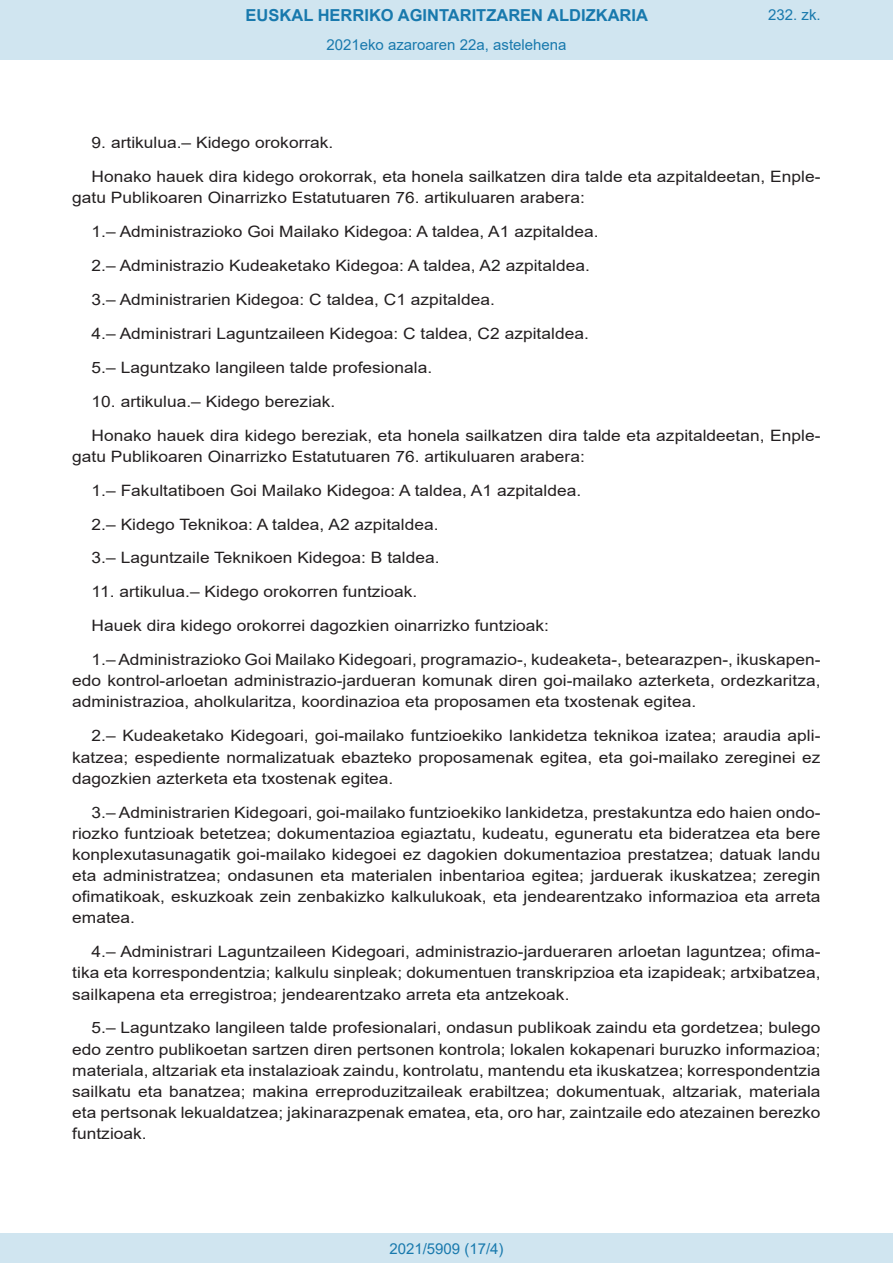
<style>
.page{position:relative;width:893px;height:1263px;background:#fff}
.page>*{position:absolute;margin:0;border:0;box-sizing:border-box;transform-origin:0 0}
.t1{font:700 16.5px "Arial";color:#1879ad}
.BOPVDetalle{font:15.6px/21.1px "Arial";color:#231f20;text-align:justify;scale:1.11 1}
.Paginacion_Centro{font:15px "Arial";color:#1879ad}
</style>
<div class="page">
<div style="left:0;top:0;width:893px;height:60px;background:#d0e5f0"></div>
<div style="left:0;top:1233px;width:893px;height:30px;background:#d0e5f0"></div>
<p class="t1" style="left:246px;top:3px;width:404px">EUSKAL HERRIKO AGINTARITZAREN ALDIZKARIA</p>
<p class="Paginacion_Centro" style="left:326px;top:35px;width:242px">2021eko azaroaren 22a, astelehena</p>
<p class="Paginacion_Centro" style="left:768px;top:5px;width:54px">232. zk.</p>
<p class="BOPVDetalle" style="left:92px;top:132px;width:219px">9. artikulua.– Kidego orokorrak.</p>
<p class="BOPVDetalle" style="left:72px;top:166px;width:676px;text-indent:19px">Honako hauek dira kidego orokorrak, eta honela sailkatzen dira talde eta azpitaldeetan, Enple&shy;gatu Publikoaren Oinarrizko Estatutuaren 76. artikuluaren arabera:</p>
<p class="BOPVDetalle" style="left:92px;top:221px;width:458px">1.– Administrazioko Goi Mailako Kidegoa: A taldea, A1 azpitaldea.</p>
<p class="BOPVDetalle" style="left:92px;top:255px;width:450px">2.– Administrazio Kudeaketako Kidegoa: A taldea, A2 azpitaldea.</p>
<p class="BOPVDetalle" style="left:92px;top:289px;width:365px">3.– Administrarien Kidegoa: C taldea, C1 azpitaldea.</p>
<p class="BOPVDetalle" style="left:92px;top:323px;width:449px">4.– Administrari Laguntzaileen Kidegoa: C taldea, C2 azpitaldea.</p>
<p class="BOPVDetalle" style="left:92px;top:357px;width:308px">5.– Laguntzako langileen talde profesionala.</p>
<p class="BOPVDetalle" style="left:92px;top:390px;width:221px">10. artikulua.– Kidego bereziak.</p>
<p class="BOPVDetalle" style="left:72px;top:424px;width:676px;text-indent:19px">Honako hauek dira kidego bereziak, eta honela sailkatzen dira talde eta azpitaldeetan, Enple&shy;gatu Publikoaren Oinarrizko Estatutuaren 76. artikuluaren arabera:</p>
<p class="BOPVDetalle" style="left:92px;top:479px;width:442px">1.– Fakultatiboen Goi Mailako Kidegoa: A taldea, A1 azpitaldea.</p>
<p class="BOPVDetalle" style="left:92px;top:513px;width:314px">2.– Kidego Teknikoa: A taldea, A2 azpitaldea.</p>
<p class="BOPVDetalle" style="left:92px;top:547px;width:315px">3.– Laguntzaile Teknikoen Kidegoa: B taldea.</p>
<p class="BOPVDetalle" style="left:92px;top:581px;width:295px">11. artikulua.– Kidego orokorren funtzioak.</p>
<p class="BOPVDetalle" style="left:92px;top:615px;width:414px">Hauek dira kidego orokorrei dagozkien oinarrizko funtzioak:</p>
<p class="BOPVDetalle" style="left:72px;top:649px;width:676px;text-indent:19px">1.– Administrazioko Goi Mailako Kidegoari, programazio-, kudeaketa-, betearazpen-, ikuskapen&shy;edo kontrol-arloetan administrazio-jardueran komunak diren goi-mailako azterketa, ordezkaritza, administrazioa, aholkularitza, koordinazioa eta proposamen eta txostenak egitea.</p>
<p class="BOPVDetalle" style="left:72px;top:725px;width:676px;text-indent:19px">2.– Kudeaketako Kidegoari, goi-mailako funtzioekiko lankidetza teknikoa izatea; araudia apli&shy;katzea; espediente normalizatuak ebazteko proposamenak egitea, eta goi-mailako zereginei ez dagozkien azterketa eta txostenak egitea.</p>
<p class="BOPVDetalle" style="left:72px;top:801px;width:676px;text-indent:19px">3.– Administrarien Kidegoari, goi-mailako funtzioekiko lankidetza, prestakuntza edo haien ondo&shy;riozko funtzioak betetzea; dokumentazioa egiaztatu, kudeatu, eguneratu eta bideratzea eta bere konplexutasunagatik goi-mailako kidegoei ez dagokien dokumentazioa prestatzea; datuak landu eta administratzea; ondasunen eta materialen inbentarioa egitea; jarduerak ikuskatzea; zeregin ofimatikoak, eskuzkoak zein zenbakizko kalkulukoak, eta jendearentzako informazioa eta arreta ematea.</p>
<p class="BOPVDetalle" style="left:72px;top:941px;width:676px;text-indent:19px">4.– Administrari Laguntzaileen Kidegoari, administrazio-jardueraren arloetan laguntzea; ofima&shy;tika eta korrespondentzia; kalkulu sinpleak; dokumentuen transkripzioa eta izapideak; artxibatzea, sailkapena eta erregistroa; jendearentzako arreta eta antzekoak.</p>
<p class="BOPVDetalle" style="left:72px;top:1017px;width:676px;text-indent:19px">5.– Laguntzako langileen talde profesionalari, ondasun publikoak zaindu eta gordetzea; bulego edo zentro publikoetan sartzen diren pertsonen kontrola; lokalen kokapenari buruzko informazioa; materiala, altzariak eta instalazioak zaindu, kontrolatu, mantendu eta ikuskatzea; korrespondentzia sailkatu eta banatzea; makina erreproduzitzaileak erabiltzea; dokumentuak, altzariak, materiala eta pertsonak lekualdatzea; jakinarazpenak ematea, eta, oro har, zaintzaile edo atezainen berezko funtzioak.</p>
<p class="Paginacion_Centro" style="left:389px;top:1238px;width:116px">2021/5909 (17/4)</p>
</div>
